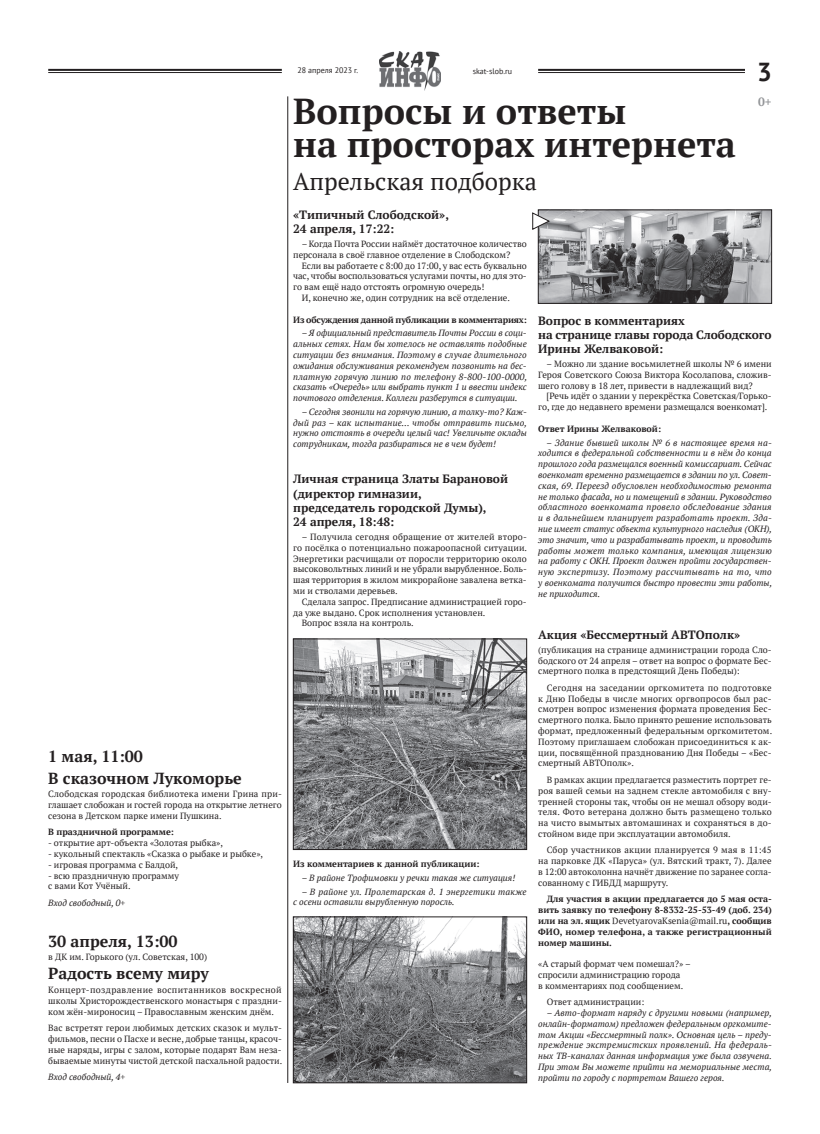
<style>
.page{position:relative;width:820px;height:1134px;background:#fff}
.page>*{position:absolute;margin:0;border:0;box-sizing:border-box;transform-origin:0 0}
.t1{font:700 36px/33px "PT Serif";color:#231f20}
.t2{font:700 26px "PT Sans";color:#231f20}
.t3{font:24px "PT Serif";color:#231f20}
.t4{font:700 16px/22px "PT Serif";color:#231f20}
.t5{font:700 12px/14.4px "PT Serif";color:#231f20}
.t6{font:700 12px "PT Serif";color:#939598}
.t7{font:9px/10.8px "PT Serif";color:#231f20;text-align:justify}
.t8{font:italic 9px/10.8px "PT Serif";color:#231f20;text-align:justify}
.t9{font:700 9px/10.8px "PT Serif";color:#231f20;text-align:justify}
.t10{font:italic 9px/10.8px "PT Serif";letter-spacing:.02em;color:#231f20}
.t11{font:700 9px "PT Serif";letter-spacing:-.02em;color:#231f20}
.t12{font:8px "PT Sans";color:#231f20}
.s1{font-weight:400}
</style>
<div class="page">
<hr style="left:287px;top:96px;width:1px;height:987px;background:#231f20">
<img style="left:379px;top:51px;width:61px;height:40px">
<hr style="left:538px;top:69px;width:206px;height:2px;background:#231f20">
<hr style="left:538px;top:72px;width:206px;height:1px;background:#231f20">
<hr style="left:48px;top:69px;width:234px;height:2px;background:#231f20">
<hr style="left:48px;top:72px;width:234px;height:1px;background:#231f20">
<img style="left:540px;top:212px;width:229px;height:89px">
<div style="left:538px;top:210px;width:233px;height:93px;border:1px solid #231f20"></div>
<img style="left:295px;top:641px;width:229px;height:207px">
<div style="left:293px;top:639px;width:233px;height:211px;border:1px solid #231f20"></div>
<img style="left:295px;top:919px;width:229px;height:162px">
<div style="left:293px;top:917px;width:233px;height:166px;border:1px solid #231f20"></div>
<svg style="left:532px;top:212px;width:17px;height:18px"></svg>
<h3 class="t4" style="left:48px;top:745px;width:195px">1 мая, 11:00<br>В сказочном Лукоморье</h3>
<p class="t7" style="left:48px;top:788px;width:235px">Слободская городская библиотека имени Грина при&shy;глашает слобожан и гостей города на открытие летнего сезона в Детском парке имени Пушкина.</p>
<p class="t9" style="left:48px;top:827px;width:127px">В праздничной программе:</p>
<p class="t7" style="left:48px;top:837px;width:176px">- открытие арт-объекта «Золотая рыбка»,</p>
<p class="t7" style="left:48px;top:848px;width:216px">- кукольный спектакль «Сказка о рыбаке и рыбке»,</p>
<p class="t7" style="left:48px;top:859px;width:131px">- игровая программа с Балдой,</p>
<p class="t7" style="left:48px;top:870px;width:132px">- всю праздничную программу с вами Кот Учёный.</p>
<p class="t8" style="left:48px;top:897px;width:78px">Вход свободный, 0+</p>
<h3 class="t4" style="left:48px;top:930px;width:131px">30 апреля, 13:00</h3>
<p class="t7" style="left:48px;top:951px;width:160px">в ДК им. Горького (ул. Советская, 100)</p>
<h3 class="t4" style="left:48px;top:962px;width:162px">Радость всему миру</h3>
<p class="t7" style="left:48px;top:984px;width:235px">Концерт-поздравление воспитанников воскресной школы Христорождественского монастыря с праздни&shy;ком жён-мироносиц – Православным женским днём.</p>
<p class="t7" style="left:48px;top:1022px;width:235px">Вас встретят герои любимых детских сказок и мульт&shy;фильмов, песни о Пасхе и весне, добрые танцы, красоч&shy;ные наряды, игры с залом, которые подарят Вам неза&shy;бываемые минуты чистой детской пасхальной радости.</p>
<p class="t8" style="left:48px;top:1071px;width:78px">Вход свободный, 4+</p>
<p class="t12" style="left:297px;top:65px;width:62px">28 апреля 2023 г.</p>
<p class="t12" style="left:472px;top:66px;width:41px">skat-slob.ru</p>
<h2 class="t2" style="left:756px;top:54px;width:16px">3</h2>
<h3 class="t6" style="left:757px;top:94px;width:15px">0+</h3>
<h1 class="t1" style="left:293px;top:94px;width:444px">Вопросы и ответы<br>на просторах интернета</h1>
<h3 class="t3" style="left:293px;top:166px;width:245px">Апрельская подборка</h3>
<h3 class="t5" style="left:293px;top:207px;width:157px">«Типичный Слободской»,<br>24 апреля, 17:22:</h3>
<p class="t7" style="left:293px;top:238px;width:235px;text-indent:9px">– Когда Почта России наймёт достаточное количество персонала в своё главное отделение в Слободском?</p>
<p class="t7" style="left:301px;top:260px;width:226px">Если вы работаете с 8:00 до 17:00, у вас есть буквально</p>
<p class="t7" style="left:293px;top:271px;width:235px">час, чтобы воспользоваться услугами почты, но для это-</p>
<p class="t7" style="left:293px;top:282px;width:193px">го вам ещё надо отстоять огромную очередь!</p>
<p class="t7" style="left:301px;top:292px;width:210px">И, конечно же, один сотрудник на всё отделение.</p>
<p class="t11" style="left:293px;top:314px;width:235px">Из обсуждения данной публикации в комментариях:</p>
<p class="t8" style="left:293px;top:328px;width:235px;text-indent:9px">– Я официальный представитель Почты России в соци&shy;альных сетях. Нам бы хотелось не оставлять подобные ситуации без внимания. Поэтому в случае длительного ожидания обслуживания рекомендуем позвонить на бес&shy;платную горячую линию по телефону 8-800-100-0000, сказать «Очередь» или выбрать пункт 1 и ввести индекс почтового отделения. Коллеги разберутся в ситуации.</p>
<p class="t8" style="left:293px;top:406px;width:235px;text-indent:9px">– Сегодня звонили на горячую линию, а толку-то? Каж&shy;дый раз – как испытание… чтобы отправить письмо, нужно отстоять в очереди целый час! Увеличьте оклады сотрудникам, тогда разбираться не в чем будет!</p>
<h3 class="t5" style="left:293px;top:471px;width:216px">Личная страница Златы Барановой (директор гимназии,<br>председатель городской Думы),<br>24 апреля, 18:48:</h3>
<p class="t7" style="left:293px;top:531px;width:235px;text-indent:9px">– Получила сегодня обращение от жителей второ&shy;го посёлка о потенциально пожароопасной ситуации.<br>Энергетики расчищали от поросли территорию около высоковольтных линий и не убрали вырубленное. Боль&shy;шая территория в жилом микрорайоне завалена ветка&shy;ми и стволами деревьев.</p>
<p class="t7" style="left:301px;top:596px;width:226px">Сделала запрос. Предписание администрацией горо-</p>
<p class="t7" style="left:293px;top:607px;width:194px">да уже выдано. Срок исполнения установлен.</p>
<p class="t7" style="left:301px;top:618px;width:113px">Вопрос взяла на контроль.</p>
<h3 class="t5" style="left:538px;top:313px;width:235px">Вопрос в комментариях<br>на странице главы города Слободского<br>Ирины Желваковой:</h3>
<p class="t7" style="left:538px;top:358px;width:235px;text-indent:9px">– Можно ли здание восьмилетней школы № 6 имени Героя Советского Союза Виктора Косолапова, сложив&shy;шего голову в 18 лет, привести в надлежащий вид?</p>
<p class="t7" style="left:538px;top:391px;width:235px;text-indent:9px">[Речь идёт о здании у перекрёстка Советская/Горько&shy;го, где до недавнего времени размещался военкомат].</p>
<p class="t9" style="left:538px;top:423px;width:124px">Ответ Ирины Желваковой:</p>
<p class="t8" style="left:538px;top:437px;width:235px;text-indent:9px">– Здание бывшей школы № 6 в настоящее время на&shy;ходится в федеральной собственности и в нём до конца прошлого года размещался военный комиссариат. Сейчас военкомат временно размещается в здании по ул. Совет&shy;ская, 69. Переезд обусловлен необходимостью ремонта не только фасада, но и помещений в здании. Руководство областного военкомата провело обследование здания и в дальнейшем планирует разработать проект. Зда&shy;ние имеет статус объекта культурного наследия (ОКН), это значит, что и разрабатывать проект, и проводить работы может только компания, имеющая лицензию на работу с ОКН. Проект должен пройти государствен&shy;ную экспертизу. Поэтому рассчитывать на то, что у военкомата получится быстро провести эти работы, не приходится.</p>
<h3 class="t5" style="left:538px;top:627px;width:203px">Акция «Бессмертный АВТОполк»</h3>
<p class="t7" style="left:538px;top:644px;width:235px">(публикация на странице администрации города Сло&shy;бодского от 24 апреля – ответ на вопрос о формате Бес&shy;смертного полка в предстоящий День Победы):</p>
<p class="t7" style="left:538px;top:682px;width:235px;text-indent:9px">Сегодня на заседании оргкомитета по подготовке к Дню Победы в числе многих оргвопросов был рас&shy;смотрен вопрос изменения формата проведения Бес&shy;смертного полка. Было принято решение использовать формат, предложенный федеральным оргкомитетом.<br>Поэтому приглашаем слобожан присоединиться к ак&shy;ции, посвящённой празднованию Дня Победы – «Бес&shy;смертный АВТОполк».</p>
<p class="t7" style="left:538px;top:774px;width:235px;text-indent:9px">В рамках акции предлагается разместить портрет ге&shy;роя вашей семьи на заднем стекле автомобиля с вну&shy;тренней стороны так, чтобы он не мешал обзору води&shy;теля. Фото ветерана должно быть размещено только на чисто вымытых автомашинах и сохраняться в до&shy;стойном виде при эксплуатации автомобиля.</p>
<p class="t7" style="left:538px;top:845px;width:235px;text-indent:9px">Сбор участников акции планируется 9 мая в 11:45 на парковке ДК «Паруса» (ул. Вятский тракт, 7). Далее в 12:00 автоколонна начнёт движение по заранее согла&shy;сованному с ГИБДД маршруту.</p>
<p class="t9" style="left:538px;top:893px;width:235px;text-indent:9px">Для участия в акции предлагается до 5 мая оста&shy;вить заявку по телефону 8-8332-25-53-49 (доб. 234) или на эл. ящик <span class="s1">DevetyarovaKsenia@mail.ru</span>, сообщив ФИО, номер телефона, а также регистрационный номер машины.</p>
<p class="t7" style="left:538px;top:958px;width:154px;text-align:left">«А старый формат чем помешал?» – спросили администрацию города<br>в комментариях под сообщением.</p>
<p class="t7" style="left:546px;top:996px;width:99px">Ответ администрации:</p>
<p class="t8" style="left:538px;top:1007px;width:235px;text-indent:9px">– Авто-формат наряду с другими новыми (например, онлайн-форматом) предложен федеральным оргкомите&shy;том Акции «Бессмертный полк». Основная цель – преду&shy;преждение экстремистских проявлений. На федераль&shy;ных ТВ-каналах данная информация уже была озвучена.<br>При этом Вы можете прийти на мемориальные места, пройти по городу с портретом Вашего героя.</p>
<p class="t9" style="left:293px;top:859px;width:188px">Из комментариев к данной публикации:</p>
<p class="t8" style="left:301px;top:872px;width:215px">– В районе Трофимовки у речки такая же ситуация!</p>
<p class="t10" style="left:293px;top:886px;width:235px;text-indent:9px">– В районе ул. Пролетарская д. 1 энергетики также с осени оставили вырубленную поросль.</p>
</div>
